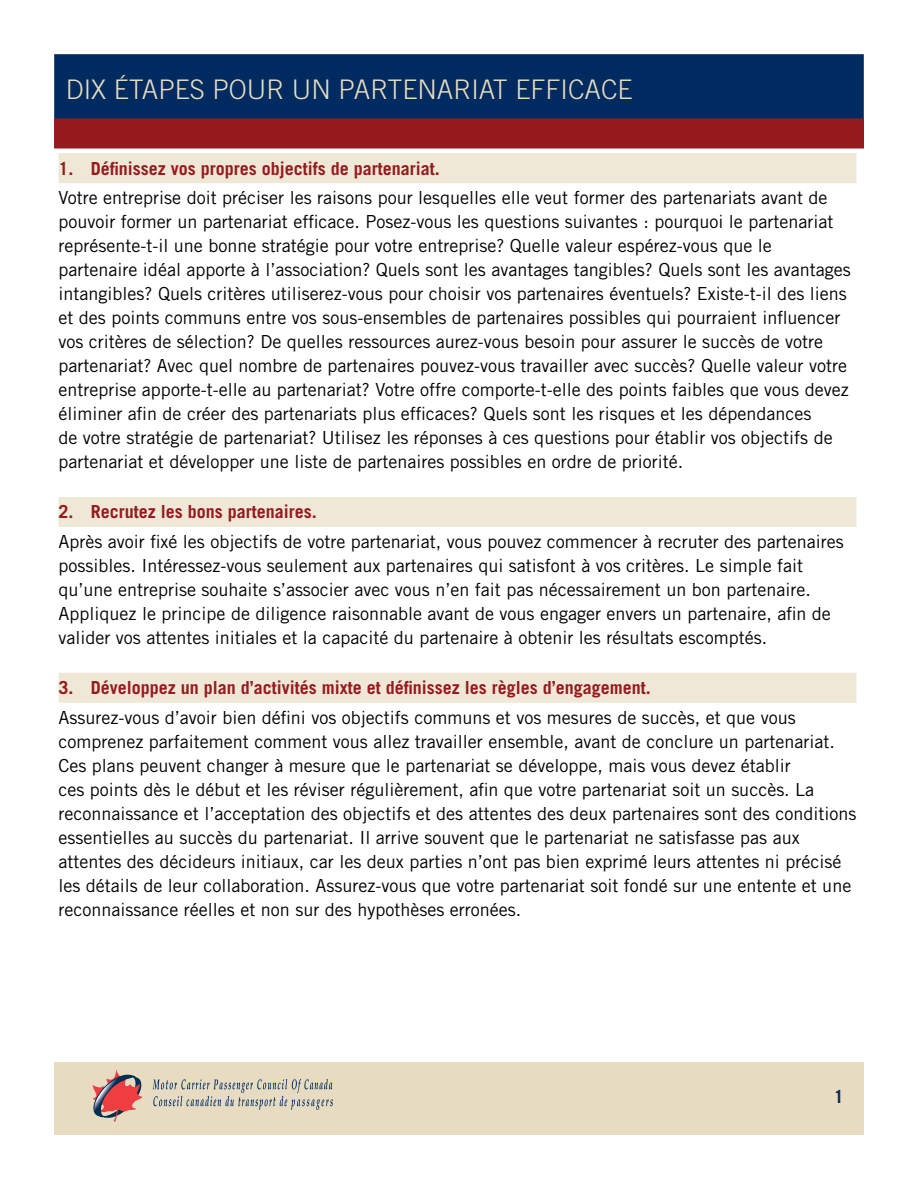
<style>
.page{position:relative;width:918px;height:1188px;background:#fff}
.page>*{position:absolute;margin:0;border:0;box-sizing:border-box;transform-origin:0 0}
.t1{font:300 27px "Trade Gothic";color:#e7dcc1}
.t2{font:18px/24px "Trade Gothic";color:#000}
.t3{font:700 18px "Trade Gothic";color:#971b1e}
.t4{font:700 18px "Trade Gothic";color:#002b60}
</style>
<div class="page">
<div style="left:54px;top:1062px;width:810px;height:73px;background:#e7dcc1"></div>
<svg style="left:153px;top:1079px;width:180px;height:31px"></svg>
<svg style="left:92px;top:1069px;width:51px;height:53px"></svg>
<div style="left:54px;top:54px;width:810px;height:73px;background:#002b60;border:1px solid #002b60"></div>
<div style="left:54px;top:118px;width:810px;height:30px;background:#971b1e"></div>
<div style="left:58px;top:153px;width:798px;height:30px;background:#efe8d7"></div>
<div style="left:58px;top:497px;width:798px;height:30px;background:#efe8d7"></div>
<div style="left:58px;top:673px;width:798px;height:30px;background:#efe8d7"></div>
<h1 class="t1" style="left:66px;top:74px;width:568px">DIX ÉTAPES POUR UN PARTENARIAT EFFICACE</h1>
<p class="t3" style="left:58px;top:157px;width:383px">1. Définissez vos propres objectifs de partenariat.</p>
<p class="t2" style="left:58px;top:186px;width:794px">Votre entreprise doit préciser les raisons pour lesquelles elle veut former des partenariats avant de pouvoir former un partenariat efficace. Posez-vous les questions suivantes : pourquoi le partenariat représente-t-il une bonne stratégie pour votre entreprise? Quelle valeur espérez-vous que le partenaire idéal apporte à l’association? Quels sont les avantages tangibles? Quels sont les avantages intangibles? Quels critères utiliserez-vous pour choisir vos partenaires éventuels? Existe-t-il des liens et des points communs entre vos sous-ensembles de partenaires possibles qui pourraient influencer vos critères de sélection? De quelles ressources aurez-vous besoin pour assurer le succès de votre partenariat? Avec quel nombre de partenaires pouvez-vous travailler avec succès? Quelle valeur votre entreprise apporte-t-elle au partenariat? Votre offre comporte-t-elle des points faibles que vous devez éliminer afin de créer des partenariats plus efficaces? Quels sont les risques et les dépendances<br>de votre stratégie de partenariat? Utilisez les réponses à ces questions pour établir vos objectifs de partenariat et développer une liste de partenaires possibles en ordre de priorité.</p>
<p class="t3" style="left:58px;top:501px;width:260px">2. Recrutez les bons partenaires.</p>
<p class="t2" style="left:58px;top:529px;width:787px">Après avoir fixé les objectifs de votre partenariat, vous pouvez commencer à recruter des partenaires possibles. Intéressez-vous seulement aux partenaires qui satisfont à vos critères. Le simple fait qu’une entreprise souhaite s’associer avec vous n’en fait pas nécessairement un bon partenaire.<br>Appliquez le principe de diligence raisonnable avant de vous engager envers un partenaire, afin de valider vos attentes initiales et la capacité du partenaire à obtenir les résultats escomptés.</p>
<p class="t3" style="left:58px;top:677px;width:594px">3. Développez un plan d’activités mixte et définissez les règles d’engagement.</p>
<p class="t2" style="left:58px;top:705px;width:799px">Assurez-vous d’avoir bien défini vos objectifs communs et vos mesures de succès, et que vous comprenez parfaitement comment vous allez travailler ensemble, avant de conclure un partenariat.<br>Ces plans peuvent changer à mesure que le partenariat se développe, mais vous devez établir<br>ces points dès le début et les réviser régulièrement, afin que votre partenariat soit un succès. La reconnaissance et l’acceptation des objectifs et des attentes des deux partenaires sont des conditions essentielles au succès du partenariat. Il arrive souvent que le partenariat ne satisfasse pas aux attentes des décideurs initiaux, car les deux parties n’ont pas bien exprimé leurs attentes ni précisé les détails de leur collaboration. Assurez-vous que votre partenariat soit fondé sur une entente et une reconnaissance réelles et non sur des hypothèses erronées.</p>
<p class="t4" style="left:834px;top:1086px;width:12px">1</p>
</div>
